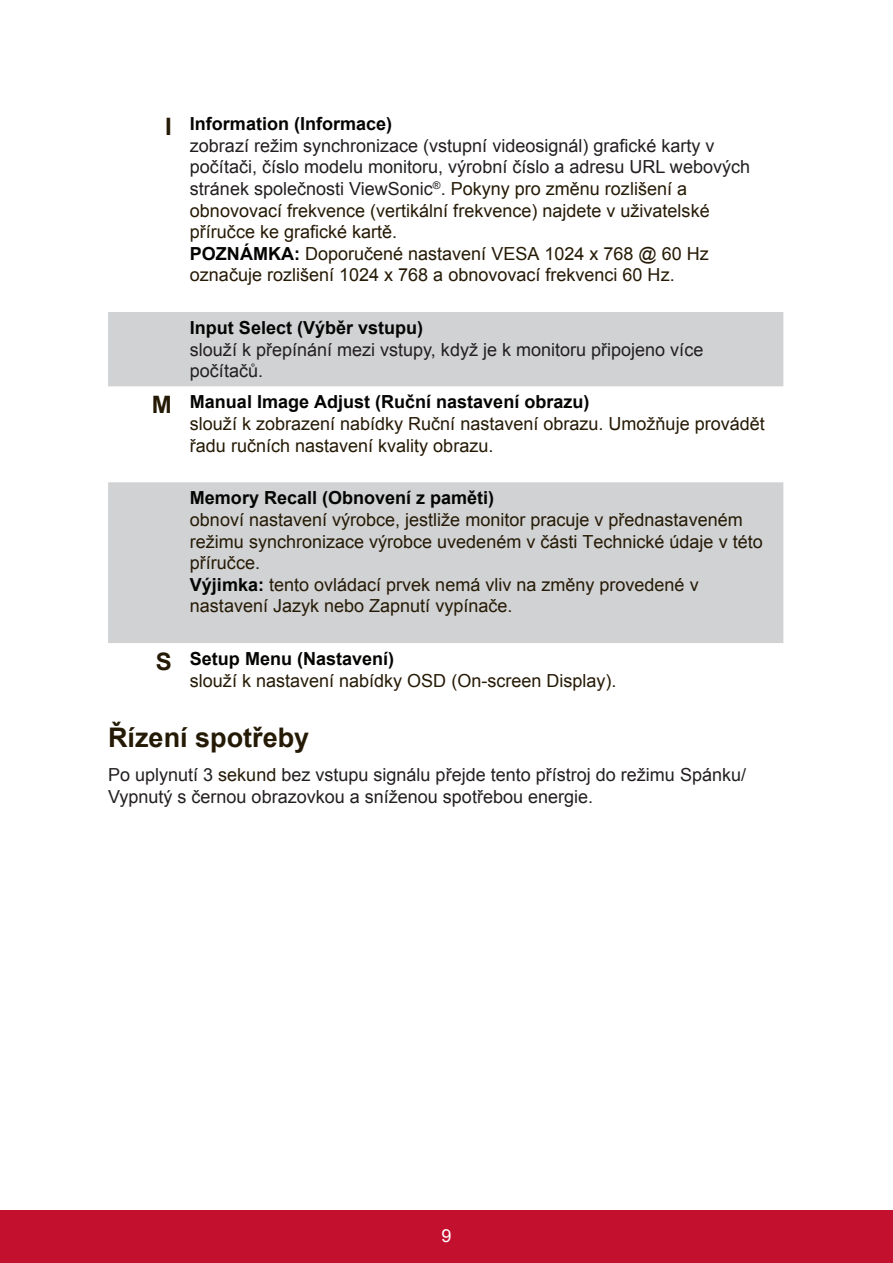
<style>
.page{position:relative;width:893px;height:1263px;background:#fff}
.page>*{position:absolute;margin:0;border:0;box-sizing:border-box;transform-origin:0 0}
.t1{font:700 27px "Arial";color:#251a05}
.t2{font:18px/21.6px "Arial";color:#251a05}
.t3{font:18px/21.6px "Arial";color:#231f20}
.t4{font:700 18px "Arial";color:#040503}
.t5{font:18px "Arial";color:#fff}
.s1{font-weight:700;font-size:24px}
.s2{font-weight:700;color:#040503}
.s3{color:#231f20}
.s4{color:#251a05}
</style>
<div class="page">
<div style="left:0;top:1210px;width:892px;height:53px;background:#c3102f"></div>
<svg style="left:108px;top:312px;width:675px;height:331px;fill:#d1d2d4"></svg>
<p class="t2" style="left:190px;top:113px;width:561px;text-indent:-25px"><span class="s1">I</span> <span class="s2">Information (Informace)<br></span><span class="s3">zobrazí režim synchronizace (vstupní videosignál) grafické karty v počítači, číslo modelu monitoru, výrobní číslo a adresu URL webových stránek společnosti ViewSonic</span><sup>®</sup><span class="s3">.</span> Pokyny pro změnu rozlišení a obnovovací frekvence (vertikální frekvence) najdete v uživatelské příručce ke grafické kartě.<br><span class="s2">POZNÁMKA:</span> Doporučené nastavení VESA 1024 x 768 @ 60 Hz označuje rozlišení 1024 x 768 a obnovovací frekvenci 60 Hz.</p>
<p class="t4" style="left:190px;top:316px;width:235px">Input Select (Výběr vstupu)</p>
<p class="t3" style="left:190px;top:339px;width:514px">slouží k přepínání mezi vstupy, když je k monitoru připojeno více počítačů.</p>
<p class="t2" style="left:190px;top:391px;width:576px;text-indent:-38px"><span class="s1">M</span> <span class="s2">Manual Image Adjust (Ruční nastavení obrazu)<br></span>slouží k zobrazení nabídky Ruční nastavení obrazu. Umožňuje provádět řadu ručních nastavení kvality obrazu.</p>
<p class="t4" style="left:190px;top:486px;width:306px">Memory Recall (Obnovení z paměti)</p>
<p class="t2" style="left:190px;top:509px;width:574px">obnoví nastavení výrobce, jestliže monitor pracuje v přednastaveném režimu synchronizace výrobce uvedeném v části Technické údaje v této příručce.<br><span class="s2">Výjimka:</span> tento ovládací prvek nemá vliv na změny provedené v nastavení Jazyk nebo Zapnutí vypínače.</p>
<p class="t2" style="left:190px;top:648px;width:428px;text-indent:-34px"><span class="s1">S</span> <span class="s2">Setup Menu (Nastavení)<br></span>slouží k nastavení nabídky OSD (On-screen Display).</p>
<h1 class="t1" style="left:108px;top:720px;width:203px">Řízení spotřeby</h1>
<p class="t3" style="left:108px;top:764px;width:639px">Po uplynutí 3 <span class="s4">sekund</span> bez vstupu signálu přejde tento přístroj do režimu Spánku/<br>Vypnutý s černou obrazovkou a sníženou spotřebou energie.</p>
<p class="t5" style="left:441px;top:1223px;width:12px">9</p>
</div>
